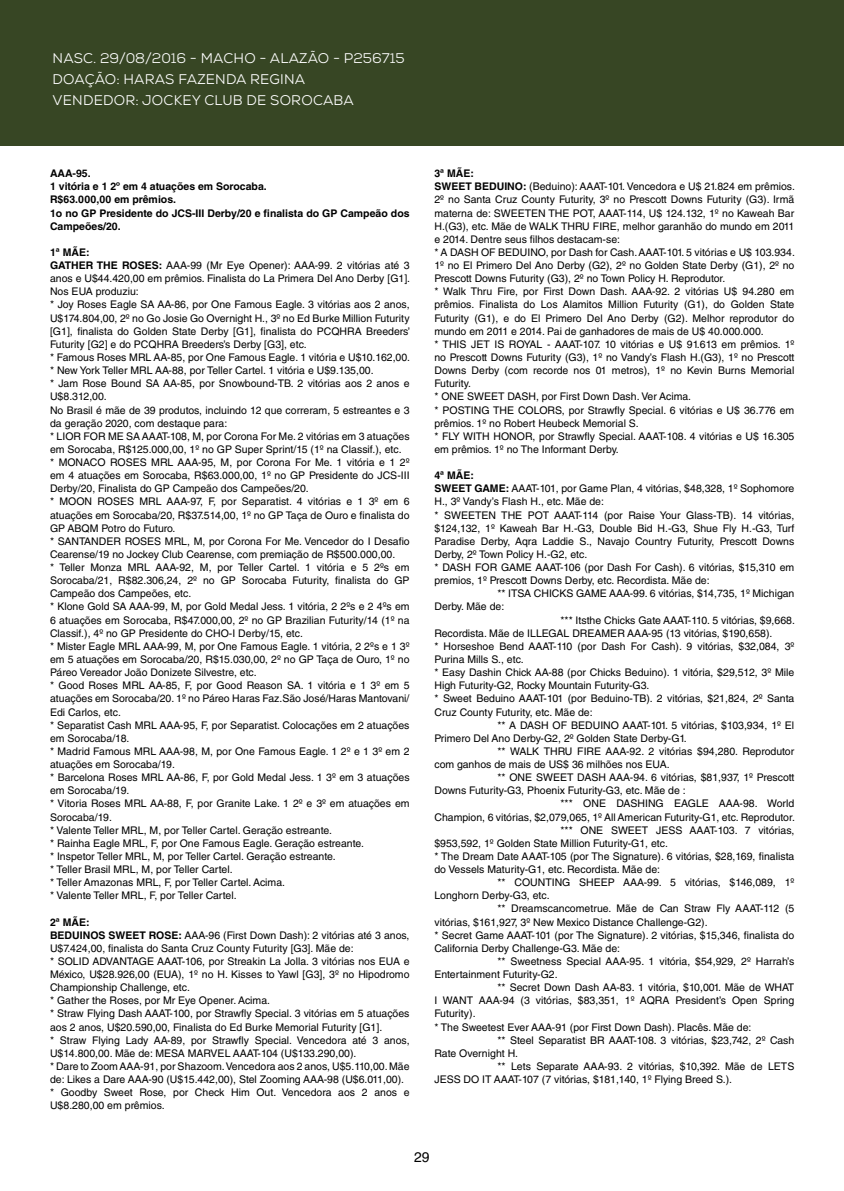
<style>
.page{position:relative;width:844px;height:1191px;background:#fff}
.page>*{position:absolute;margin:0;border:0;box-sizing:border-box;transform-origin:0 0}
.t1{font:14px/21px "Nexa";letter-spacing:.015em;color:#fff}
.t2{font:14px "Helvetica LT Std";color:#000}
.t3{font:10.5px/13.1px "Helvetica LT Std";color:#000}
.t4{font:700 10.5px/13.1px "Helvetica LT Std";color:#000}
.s1{font-weight:700}
</style>
<div class="page">
<div style="left:0;top:0;width:843px;height:146px;background:#374624"></div>
<h1 class="t1" style="left:53px;top:48px;width:353px">NASC. 29/08/2016 - MACHO - ALAZÃO - P256715<br>DOAÇÃO: HARAS FAZENDA REGINA<br>VENDEDOR: JOCKEY CLUB DE SOROCABA</h1>
<p class="t4" style="left:50px;top:167px;width:361px">AAA-95.<br>1 vitória e 1 2º em 4 atuações em Sorocaba.<br>R$63.000,00 em prêmios.<br>1o no GP Presidente do JCS-III Derby/20 e finalista do GP Campeão dos<br>Campeões/20.</p>
<p class="t3" style="left:50px;top:246px;width:361px"><span class="s1">1ª MÃE:<br>GATHER THE ROSES:</span> AAA-99 (Mr Eye Opener): AAA-99. 2 vitórias até 3 anos e U$44.420,00 em prêmios. Finalista do La Primera Del Ano Derby [G1].<br>Nos EUA produziu:<br>* Joy Roses Eagle SA AA-86, por One Famous Eagle. 3 vitórias aos 2 anos, U$174.804,00, 2º no Go Josie Go Overnight H., 3º no Ed Burke Million Futurity [G1], finalista do Golden State Derby [G1], finalista do PCQHRA Breeders’ Futurity [G2] e do PCQHRA Breeders’s Derby [G3], etc.<br>* Famous Roses MRL AA-85, por One Famous Eagle. 1 vitória e U$10.162,00. * New York Teller MRL AA-88, por Teller Cartel. 1 vitória e U$9.135,00.<br>* Jam Rose Bound SA AA-85, por Snowbound-TB. 2 vitórias aos 2 anos e U$8.312,00.<br>No Brasil é mãe de 39 produtos, incluindo 12 que correram, 5 estreantes e 3 da geração 2020, com destaque para:<br>* LIOR FOR ME SA AAAT-108, M, por Corona For Me. 2 vitórias em 3 atuações em Sorocaba, R$125.000,00, 1º no GP Super Sprint/15 (1º na Classif.), etc.<br>* MONACO ROSES MRL AAA-95, M, por Corona For Me. 1 vitória e 1 2º em 4 atuações em Sorocaba, R$63.000,00, 1º no GP Presidente do JCS-III Derby/20, Finalista do GP Campeão dos Campeões/20.<br>* MOON ROSES MRL AAA-97, F, por Separatist. 4 vitórias e 1 3º em 6 atuações em Sorocaba/20, R$37.514,00, 1º no GP Taça de Ouro e finalista do GP ABQM Potro do Futuro.<br>* SANTANDER ROSES MRL, M, por Corona For Me. Vencedor do I Desafio Cearense/19 no Jockey Club Cearense, com premiação de R$500.000,00.<br>* Teller Monza MRL AAA-92, M, por Teller Cartel. 1 vitória e 5 2ºs em Sorocaba/21, R$82.306,24, 2º no GP Sorocaba Futurity, finalista do GP Campeão dos Campeões, etc.<br>* Klone Gold SA AAA-99, M, por Gold Medal Jess. 1 vitória, 2 2ºs e 2 4ºs em 6 atuações em Sorocaba, R$47.000,00, 2º no GP Brazilian Futurity/14 (1º na Classif.), 4º no GP Presidente do CHO-I Derby/15, etc.<br>* Mister Eagle MRL AAA-99, M, por One Famous Eagle. 1 vitória, 2 2ºs e 1 3º em 5 atuações em Sorocaba/20, R$15.030,00, 2º no GP Taça de Ouro, 1º no Páreo Vereador João Donizete Silvestre, etc.<br>* Good Roses MRL AA-85, F, por Good Reason SA. 1 vitória e 1 3º em 5 atuações em Sorocaba/20. 1º no Páreo Haras Faz.São José/Haras Mantovani/ Edi Carlos, etc.<br>* Separatist Cash MRL AAA-95, F, por Separatist. Colocações em 2 atuações em Sorocaba/18.<br>* Madrid Famous MRL AAA-98, M, por One Famous Eagle. 1 2º e 1 3º em 2 atuações em Sorocaba/19.<br>* Barcelona Roses MRL AA-86, F, por Gold Medal Jess. 1 3º em 3 atuações em Sorocaba/19.<br>* Vitoria Roses MRL AA-88, F, por Granite Lake. 1 2º e 3º em atuações em Sorocaba/19.<br>* Valente Teller MRL, M, por Teller Cartel. Geração estreante.<br>* Rainha Eagle MRL, F, por One Famous Eagle. Geração estreante.<br>* Inspetor Teller MRL, M, por Teller Cartel. Geração estreante.<br>* Teller Brasil MRL, M, por Teller Cartel.<br>* Teller Amazonas MRL, F, por Teller Cartel. Acima.<br>* Valente Teller MRL, F, por Teller Cartel.</p>
<p class="t3" style="left:50px;top:915px;width:361px"><span class="s1">2ª MÃE:<br>BEDUINOS SWEET ROSE:</span> AAA-96 (First Down Dash): 2 vitórias até 3 anos, U$7.424,00, finalista do Santa Cruz County Futurity [G3]. Mãe de:<br>* SOLID ADVANTAGE AAAT-106, por Streakin La Jolla. 3 vitórias nos EUA e México, U$28.926,00 (EUA), 1º no H. Kisses to Yawl [G3], 3º no Hipodromo Championship Challenge, etc.<br>* Gather the Roses, por Mr Eye Opener. Acima.<br>* Straw Flying Dash AAAT-100, por Strawfly Special. 3 vitórias em 5 atuações aos 2 anos, U$20.590,00, Finalista do Ed Burke Memorial Futurity [G1].<br>* Straw Flying Lady AA-89, por Strawfly Special. Vencedora até 3 anos, U$14.800,00. Mãe de: MESA MARVEL AAAT-104 (U$133.290,00).<br>* Dare to Zoom AAA-91, por Shazoom. Vencedora aos 2 anos, U$5.110,00. Mãe de: Likes a Dare AAA-90 (U$15.442,00), Stel Zooming AAA-98 (U$6.011,00). * Goodby Sweet Rose, por Check Him Out. Vencedora aos 2 anos e U$8.280,00 em prêmios.</p>
<p class="t3" style="left:434px;top:167px;width:362px"><span class="s1">3ª MÃE:<br>SWEET BEDUINO:</span> (Beduino): AAAT-101. Vencedora e U$ 21.824 em prêmios.<br>2º no Santa Cruz County Futurity, 3º no Prescott Downs Futurity (G3). Irmã materna de: SWEETEN THE POT, AAAT-114, U$ 124.132, 1º no Kaweah Bar H.(G3), etc. Mãe de WALK THRU FIRE, melhor garanhão do mundo em 2011 e 2014. Dentre seus filhos destacam-se:<br>* A DASH OF BEDUINO, por Dash for Cash. AAAT-101. 5 vitórias e U$ 103.934.<br>1º no El Primero Del Ano Derby (G2), 2º no Golden State Derby (G1), 2º no Prescott Downs Futurity (G3), 2º no Town Policy H. Reprodutor.<br>* Walk Thru Fire, por First Down Dash. AAA-92. 2 vitórias U$ 94.280 em prêmios. Finalista do Los Alamitos Million Futurity (G1), do Golden State Futurity (G1), e do El Primero Del Ano Derby (G2). Melhor reprodutor do mundo em 2011 e 2014. Pai de ganhadores de mais de U$ 40.000.000.<br>* THIS JET IS ROYAL - AAAT-107. 10 vitórias e U$ 91.613 em prêmios. 1º no Prescott Downs Futurity (G3), 1º no Vandy’s Flash H.(G3), 1º no Prescott Downs Derby (com recorde nos 01 metros), 1º no Kevin Burns Memorial Futurity.<br>* ONE SWEET DASH, por First Down Dash. Ver Acima.<br>* POSTING THE COLORS, por Strawfly Special. 6 vitórias e U$ 36.776 em prêmios. 1º no Robert Heubeck Memorial S.<br>* FLY WITH HONOR, por Strawfly Special. AAAT-108. 4 vitórias e U$ 16.305 em prêmios. 1º no The Informant Derby.</p>
<p class="t4" style="left:434px;top:469px;width:41px">4ª MÃE:</p>
<p class="t3" style="left:434px;top:482px;width:361px"><span class="s1">SWEET GAME:</span> AAAT-101, por Game Plan, 4 vitórias, $48,328, 1º Sophomore</p>
<p class="t3" style="left:434px;top:495px;width:171px">H., 3º Vandy’s Flash H., etc. Mãe de:</p>
<p class="t3" style="left:434px;top:508px;width:361px">* SWEETEN THE POT AAAT-114 (por Raise Your Glass-TB). 14 vitórias,</p>
<p class="t3" style="left:434px;top:521px;width:361px">$124,132, 1º Kaweah Bar H.-G3, Double Bid H.-G3, Shue Fly H.-G3, Turf</p>
<p class="t3" style="left:434px;top:534px;width:361px">Paradise Derby, Aqra Laddie S., Navajo Country Futurity, Prescott Downs</p>
<p class="t3" style="left:434px;top:547px;width:154px">Derby, 2º Town Policy H.-G2, etc.</p>
<p class="t3" style="left:434px;top:561px;width:361px">* DASH FOR GAME AAAT-106 (por Dash For Cash). 6 vitórias, $15,310 em</p>
<p class="t3" style="left:434px;top:574px;width:277px">premios, 1º Prescott Downs Derby, etc. Recordista. Mãe de:</p>
<p class="t3" style="left:497px;top:587px;width:298px">** ITSA CHICKS GAME AAA-99. 6 vitórias, $14,735, 1º Michigan</p>
<p class="t3" style="left:434px;top:600px;width:71px">Derby. Mãe de:</p>
<p class="t3" style="left:560px;top:613px;width:236px">*** Itsthe Chicks Gate AAAT-110. 5 vitórias, $9,668.</p>
<p class="t3" style="left:434px;top:626px;width:339px">Recordista. Mãe de ILLEGAL DREAMER AAA-95 (13 vitórias, $190,658).</p>
<p class="t3" style="left:434px;top:639px;width:361px">* Horseshoe Bend AAAT-110 (por Dash For Cash). 9 vitórias, $32,084, 3º</p>
<p class="t3" style="left:434px;top:652px;width:91px">Purina Mills S., etc.</p>
<p class="t3" style="left:434px;top:666px;width:361px">* Easy Dashin Chick AA-88 (por Chicks Beduino). 1 vitória, $29,512, 3º Mile</p>
<p class="t3" style="left:434px;top:679px;width:216px">High Futurity-G2, Rocky Mountain Futurity-G3.</p>
<p class="t3" style="left:434px;top:692px;width:361px">* Sweet Beduino AAAT-101 (por Beduino-TB). 2 vitórias, $21,824, 2º Santa</p>
<p class="t3" style="left:434px;top:705px;width:160px">Cruz County Futurity, etc. Mãe de:</p>
<p class="t3" style="left:497px;top:718px;width:298px">** A DASH OF BEDUINO AAAT-101. 5 vitórias, $103,934, 1º El</p>
<p class="t3" style="left:434px;top:731px;width:254px">Primero Del Ano Derby-G2, 2º Golden State Derby-G1.</p>
<p class="t3" style="left:497px;top:744px;width:298px">** WALK THRU FIRE AAA-92. 2 vitórias $94,280. Reprodutor</p>
<p class="t3" style="left:434px;top:757px;width:237px">com ganhos de mais de US$ 36 milhões nos EUA.</p>
<p class="t3" style="left:497px;top:771px;width:298px">** ONE SWEET DASH AAA-94. 6 vitórias, $81,937, 1º Prescott</p>
<p class="t3" style="left:434px;top:784px;width:253px">Downs Futurity-G3, Phoenix Futurity-G3, etc. Mãe de :</p>
<p class="t3" style="left:560px;top:797px;width:235px">*** ONE DASHING EAGLE AAA-98. World</p>
<p class="t3" style="left:434px;top:810px;width:362px">Champion, 6 vitórias, $2,079,065, 1º All American Futurity-G1, etc. Reprodutor.</p>
<p class="t3" style="left:560px;top:823px;width:235px">*** ONE SWEET JESS AAAT-103. 7 vitórias,</p>
<p class="t3" style="left:434px;top:836px;width:235px">$953,592, 1º Golden State Million Futurity-G1, etc.</p>
<p class="t3" style="left:434px;top:849px;width:361px">* The Dream Date AAAT-105 (por The Signature). 6 vitórias, $28,169, finalista</p>
<p class="t3" style="left:434px;top:862px;width:227px">do Vessels Maturity-G1, etc. Recordista. Mãe de:</p>
<p class="t3" style="left:497px;top:876px;width:298px">** COUNTING SHEEP AAA-99. 5 vitórias, $146,089, 1º</p>
<p class="t3" style="left:434px;top:889px;width:117px">Longhorn Derby-G3, etc.</p>
<p class="t3" style="left:497px;top:902px;width:298px">** Dreamscancometrue. Mãe de Can Straw Fly AAAT-112 (5</p>
<p class="t3" style="left:434px;top:915px;width:275px">vitórias, $161,927, 3º New Mexico Distance Challenge-G2).</p>
<p class="t3" style="left:434px;top:928px;width:361px">* Secret Game AAAT-101 (por The Signature). 2 vitórias, $15,346, finalista do</p>
<p class="t3" style="left:434px;top:941px;width:187px">California Derby Challenge-G3. Mãe de:</p>
<p class="t3" style="left:497px;top:954px;width:298px">** Sweetness Special AAA-95. 1 vitória, $54,929, 2º Harrah’s</p>
<p class="t3" style="left:434px;top:967px;width:125px">Entertainment Futurity-G2.</p>
<p class="t3" style="left:497px;top:981px;width:298px">** Secret Down Dash AA-83. 1 vitória, $10,001. Mãe de WHAT</p>
<p class="t3" style="left:434px;top:994px;width:361px">I WANT AAA-94 (3 vitórias, $83,351, 1º AQRA President’s Open Spring</p>
<p class="t3" style="left:434px;top:1007px;width:43px">Futurity).</p>
<p class="t3" style="left:434px;top:1020px;width:318px">* The Sweetest Ever AAA-91 (por First Down Dash). Placês. Mãe de:</p>
<p class="t3" style="left:497px;top:1033px;width:298px">** Steel Separatist BR AAAT-108. 3 vitórias, $23,742, 2º Cash</p>
<p class="t3" style="left:434px;top:1046px;width:85px">Rate Overnight H.</p>
<p class="t3" style="left:497px;top:1059px;width:298px">** Lets Separate AAA-93. 2 vitórias, $10,392. Mãe de LETS</p>
<p class="t3" style="left:434px;top:1072px;width:299px">JESS DO IT AAAT-107 (7 vitórias, $181,140, 1º Flying Breed S.).</p>
<h1 class="t2" style="left:414px;top:1149px;width:17px">29</h1>
</div>
